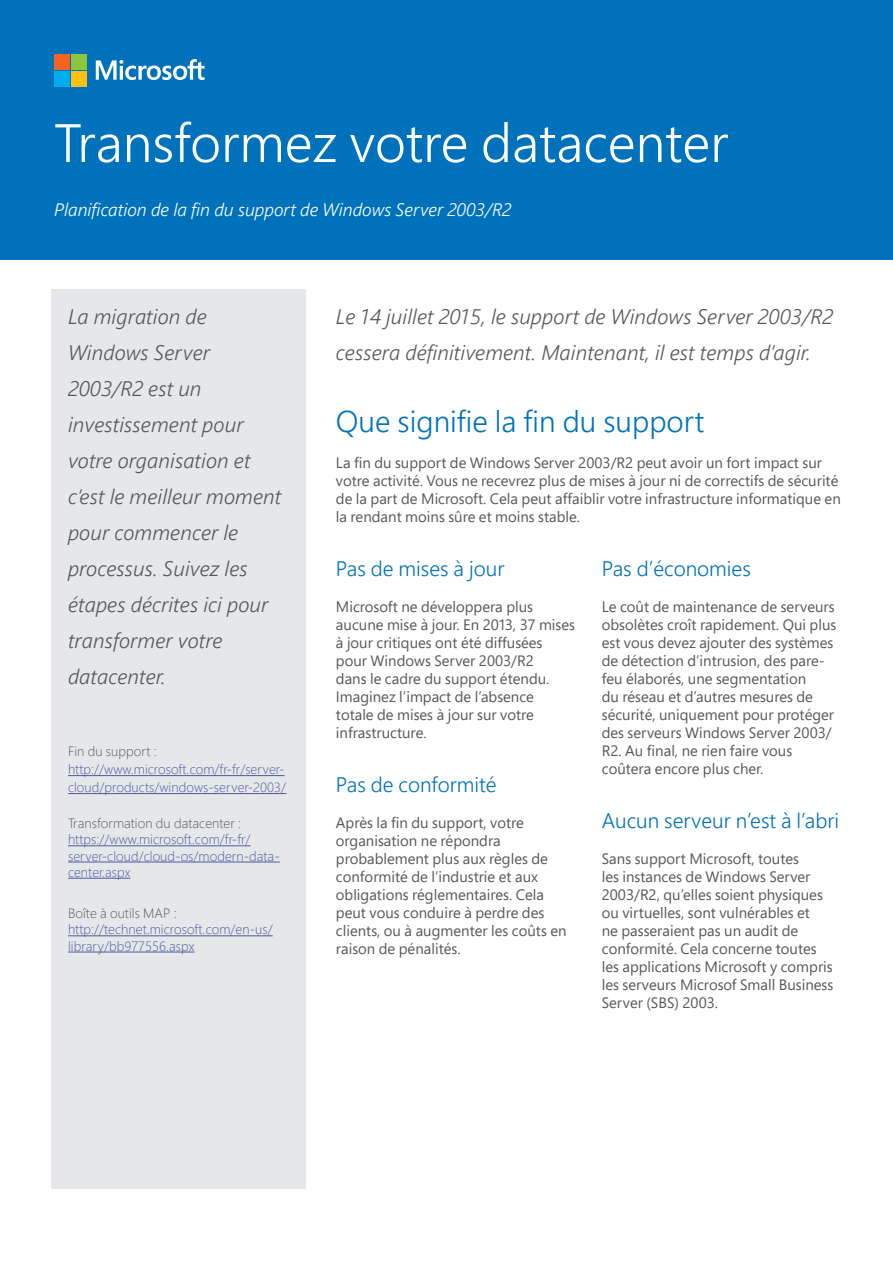
<style>
.page{position:relative;width:893px;height:1263px;background:#fff}
.page>*{position:absolute;margin:0;border:0;box-sizing:border-box;transform-origin:0 0}
.t1{font:300 54px "Segoe Pro";color:#fff}
.t2{font:300 30px "Segoe Pro";color:#0072bc}
.t3{font:italic 300 21px/36px "Segoe Pro";letter-spacing:.005em;color:#57585a}
.t4{font:300 21px "Segoe Pro";color:#0072bc}
.t5{font:italic 300 18px "Segoe Pro";color:#fff}
.t6{font:15px/18px "Segoe Pro";color:#57585a}
.t7{font:300 13.5px/16.2px "Segoe Pro";letter-spacing:.005em;color:#4d5a9e}
.t8{font:300 13.5px "Segoe Pro";letter-spacing:.005em;color:#57585a}
</style>
<div class="page">
<div style="left:0;top:0;width:893px;height:259px;background:#0072bc"></div>
<svg style="left:96px;top:59px;width:109px;height:21px"></svg>
<div style="left:54px;top:54px;width:15px;height:15px;background:#f36421"></div>
<div style="left:71px;top:54px;width:15px;height:15px;background:#8bc63e"></div>
<div style="left:54px;top:71px;width:15px;height:15px;background:#00aeef"></div>
<div style="left:71px;top:71px;width:15px;height:15px;background:#fec210"></div>
<div style="left:51px;top:289px;width:254px;height:899px;background:#e6e7e9"></div>
<hr style="left:68px;top:775px;width:217px;height:1px;background:#4d5a9e">
<hr style="left:68px;top:793px;width:218px;height:1px;background:#4d5a9e">
<hr style="left:68px;top:845px;width:183px;height:1px;background:#4d5a9e">
<hr style="left:68px;top:862px;width:212px;height:1px;background:#4d5a9e">
<hr style="left:68px;top:878px;width:62px;height:1px;background:#4d5a9e">
<hr style="left:68px;top:935px;width:205px;height:1px;background:#4d5a9e">
<hr style="left:68px;top:952px;width:127px;height:1px;background:#4d5a9e">
<h1 class="t1" style="left:54px;top:106px;width:676px">Transformez votre datacenter</h1>
<p class="t5" style="left:54px;top:197px;width:459px">Planification de la fin du support de Windows Server 2003/R2</p>
<h3 class="t3" style="left:68px;top:298px;width:215px">La migration de<br>Windows Server<br>2003/R2 est un investissement pour votre organisation et c’est le meilleur moment pour commencer le processus. Suivez les étapes décrites ici pour transformer votre datacenter.</h3>
<p class="t8" style="left:68px;top:742px;width:90px">Fin du support :</p>
<p class="t7" style="left:68px;top:760px;width:220px;line-height:18px">http://www.microsoft.com/fr-fr/server&shy;cloud/products/windows-server-2003/</p>
<p class="t8" style="left:68px;top:814px;width:175px">Transformation du datacenter :</p>
<p class="t7" style="left:68px;top:831px;width:213px">https://www.microsoft.com/fr-fr/ server-cloud/cloud-os/modern-data&shy;center.aspx</p>
<p class="t8" style="left:68px;top:904px;width:110px">Boîte à outils MAP :</p>
<p class="t7" style="left:68px;top:921px;width:206px">http://technet.microsoft.com/en-us/ library/bb977556.aspx</p>
<h3 class="t3" style="left:336px;top:298px;width:499px">Le 14 juillet 2015, le support de Windows Server 2003/R2 cessera définitivement. Maintenant, il est temps d’agir.</h3>
<h2 class="t2" style="left:336px;top:401px;width:370px">Que signifie la fin du support</h2>
<p class="t6" style="left:336px;top:453px;width:506px">La fin du support de Windows Server 2003/R2 peut avoir un fort impact sur votre activité. Vous ne recevrez plus de mises à jour ni de correctifs de sécurité de la part de Microsoft. Cela peut affaiblir votre infrastructure informatique en la rendant moins sûre et moins stable.</p>
<h3 class="t4" style="left:336px;top:554px;width:170px">Pas de mises à jour</h3>
<p class="t6" style="left:336px;top:597px;width:241px">Microsoft ne développera plus aucune mise à jour. En 2013, 37 mises à jour critiques ont été diffusées pour Windows Server 2003/R2<br>dans le cadre du support étendu.<br>Imaginez l’impact de l’absence totale de mises à jour sur votre infrastructure.</p>
<h3 class="t4" style="left:336px;top:770px;width:162px">Pas de conformité</h3>
<p class="t6" style="left:336px;top:813px;width:232px">Après la fin du support, votre organisation ne répondra probablement plus aux règles de conformité de l’industrie et aux obligations réglementaires. Cela peut vous conduire à perdre des clients, ou à augmenter les coûts en raison de pénalités.</p>
<h3 class="t4" style="left:602px;top:554px;width:151px">Pas d’économies</h3>
<p class="t6" style="left:602px;top:597px;width:236px">Le coût de maintenance de serveurs obsolètes croît rapidement. Qui plus est vous devez ajouter des systèmes de détection d’intrusion, des pare&shy;feu élaborés, une segmentation<br>du réseau et d’autres mesures de sécurité, uniquement pour protéger des serveurs Windows Server 2003/ R2. Au final, ne rien faire vous coûtera encore plus cher.</p>
<h3 class="t4" style="left:602px;top:806px;width:239px">Aucun serveur n’est à l’abri</h3>
<p class="t6" style="left:602px;top:849px;width:233px">Sans support Microsoft, toutes<br>les instances de Windows Server<br>2003/R2, qu’elles soient physiques ou virtuelles, sont vulnérables et<br>ne passeraient pas un audit de conformité. Cela concerne toutes les applications Microsoft y compris les serveurs Microsof Small Business<br>Server (SBS) 2003.</p>
</div>
